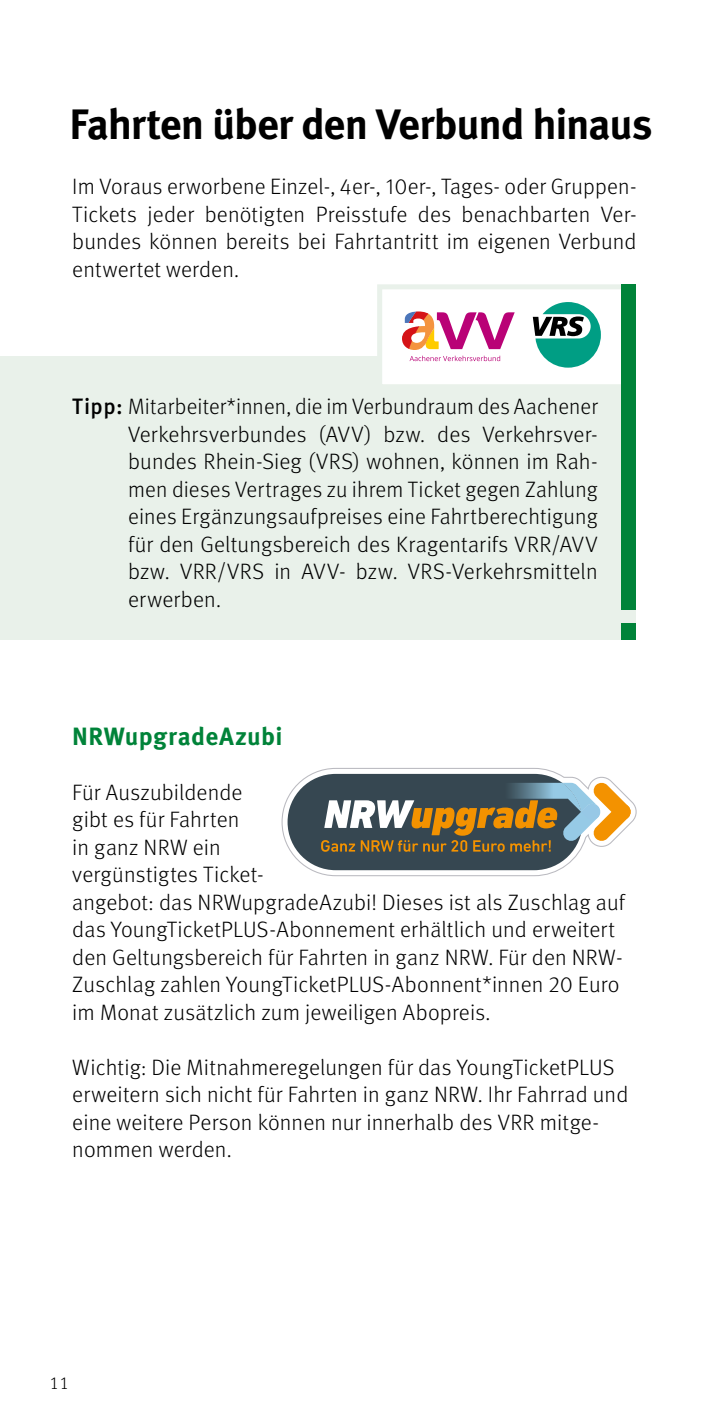
<style>
.page{position:relative;width:709px;height:1418px;background:#fff}
.page>*{position:absolute;margin:0;border:0;box-sizing:border-box;transform-origin:0 0}
.t1{font:700 42.5px "Meta Pro";letter-spacing:-.03em;color:#000}
.t2{font:700 25px "Meta Pro";letter-spacing:.01em;color:#008339}
.t3{font:300 22.25px/27.5px "Meta Pro";letter-spacing:.005em;color:#000;text-align:justify}
.t4{font:300 17.5px "Meta Pro";color:#000}
.s1{font-weight:500}
</style>
<div class="page">
<div style="left:0;top:356px;width:636px;height:284px;background:#e9f1ea"></div>
<div style="left:377px;top:284px;width:249px;height:105px;background:#fff;border:5px solid #e9f1ea"></div>
<svg style="left:402px;top:311px;width:112px;height:50px"></svg>
<svg style="left:533px;top:302px;width:68px;height:65px"></svg>
<div style="left:621px;top:284px;width:15px;height:325px;background:#008339"></div>
<div style="left:621px;top:623px;width:15px;height:17px;background:#008339"></div>
<svg style="left:281px;top:768px;width:355px;height:108px"></svg>
<h1 class="t1" style="left:69px;top:91px;width:585px">Fahrten über den Verbund hinaus</h1>
<p class="t3" style="left:72px;top:172px;width:566px">Im Voraus erworbene Einzel-, 4er-, 10er-, Tages- oder Gruppen-Tickets jeder benötigten Preisstufe des benachbarten Ver&shy;bundes können bereits bei Fahrtantritt im eigenen Verbund entwertet werden.</p>
<p class="t3" style="left:128px;top:392px;width:471px;text-indent:-56px"><span class="s1">Tipp:</span> Mitarbeiter*innen, die im Verbundraum des Aachener Verkehrsverbundes (AVV) bzw. des Verkehrsver&shy;bundes Rhein-Sieg (VRS) wohnen, können im Rah&shy;men dieses Vertrages zu ihrem Ticket gegen Zahlung eines Ergänzungsaufpreises eine Fahrtberechtigung für den Geltungsbereich des Kragentarifs VRR/AVV bzw. VRR/VRS in AVV- bzw. VRS-Verkehrsmitteln erwerben.</p>
<p class="t2" style="left:72px;top:716px;width:212px">NRWupgradeAzubi</p>
<p class="t3" style="left:72px;top:777px;width:554px;text-align:left">Für Auszubildende<br>gibt es für Fahrten<br>in ganz NRW ein<br>vergünstigtes Ticket-<br>angebot: das NRWupgradeAzubi! Dieses ist als Zuschlag auf das YoungTicketPLUS-Abonnement erhältlich und erweitert den Geltungsbereich für Fahrten in ganz NRW. Für den NRW-Zuschlag zahlen YoungTicketPLUS-Abonnent*innen 20 Euro im Monat zusätzlich zum jeweiligen Abopreis.</p>
<p class="t3" style="left:72px;top:1052px;width:557px;text-align:left">Wichtig: Die Mitnahmeregelungen für das YoungTicketPLUS erweitern sich nicht für Fahrten in ganz NRW. Ihr Fahrrad und eine weitere Person können nur innerhalb des VRR mitge&shy;nommen werden.</p>
<p class="t4" style="left:49px;top:1370px;width:21px">11</p>
</div>
